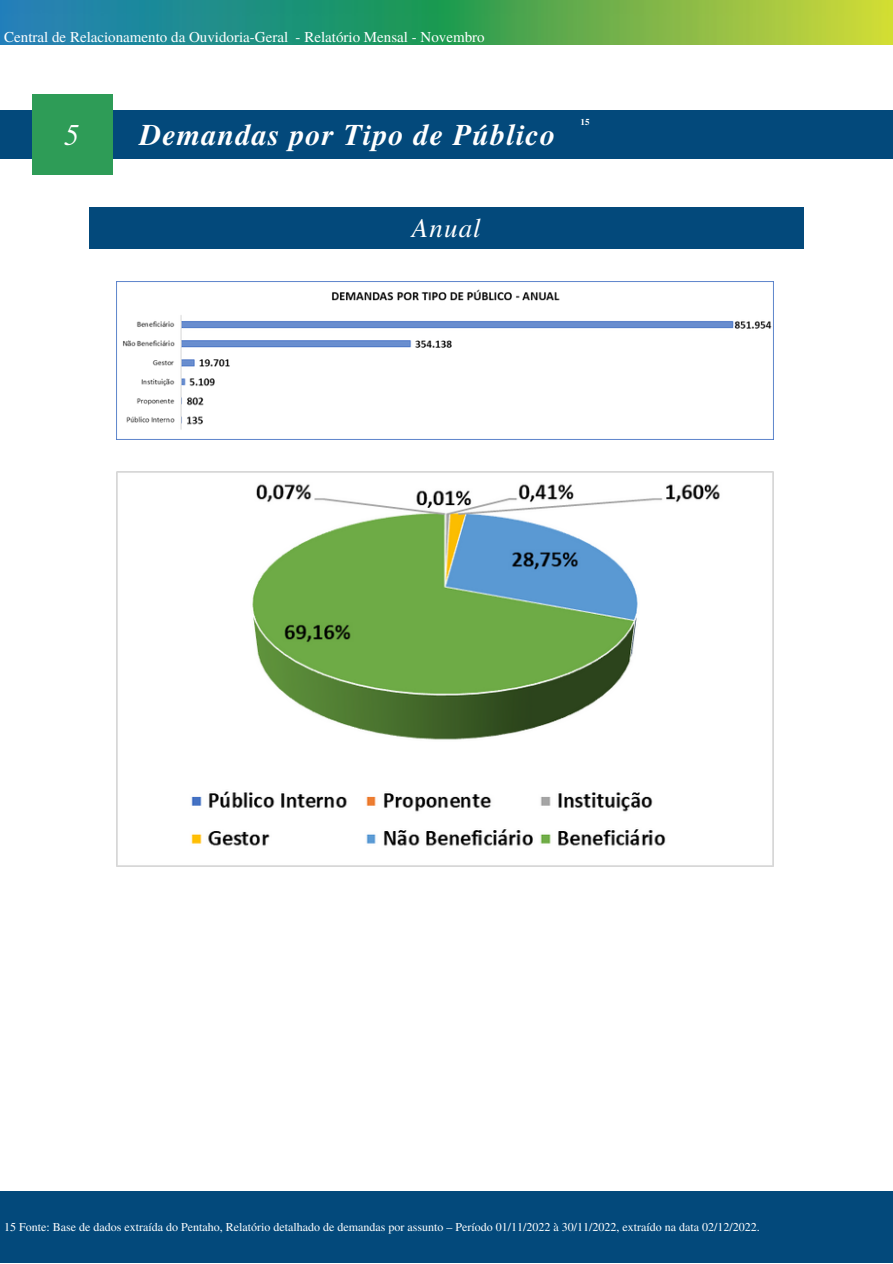
<style>
.page{position:relative;width:893px;height:1264px;background:#fff}
.page>*{position:absolute;margin:0;border:0;box-sizing:border-box;transform-origin:0 0}
.t1{font:italic 700 30px "Te X Gyre Termes";letter-spacing:.04em;color:#fff}
.t2{font:italic 30px "Te X Gyre Termes";color:#fff}
.t3{font:italic 27px "Te X Gyre Termes";letter-spacing:.04em;color:#fff}
.t4{font:15px "Te X Gyre Termes";color:#fff}
.t5{font:12px "Te X Gyre Termes";color:#fff}
.t6{font:700 9px "Te X Gyre Termes";color:#fff}
</style>
<div class="page">
<img style="left:0;top:0;width:892px;height:45px">
<div style="left:0;top:110px;width:892px;height:49px;background:#03497b"></div>
<div style="left:32px;top:94px;width:80px;height:81px;background:#2e9c57"></div>
<div style="left:89px;top:207px;width:714px;height:41px;background:#03497b"></div>
<div style="left:0;top:1190px;width:892px;height:72px;background:#03497b"></div>
<img style="left:116px;top:281px;width:657px;height:159px">
<img style="left:116px;top:472px;width:657px;height:394px">
<p class="t4" style="left:4px;top:26px;width:482px">Central de Relacionamento da Ouvidoria-Geral - Relatório Mensal - Novembro</p>
<h1 class="t2" style="left:64px;top:113px;width:16px">5</h1>
<h1 class="t1" style="left:140px;top:112px;width:417px">Demandas por Tipo de Público</h1>
<h2 class="t3" style="left:412px;top:208px;width:70px">Anual</h2>
<p class="t6" style="left:580px;top:115px;width:10px">15</p>
<p class="t5" style="left:4px;top:1217px;width:756px">15 Fonte: Base de dados extraída do Pentaho, Relatório detalhado de demandas por assunto – Período 01/11/2022 à 30/11/2022, extraído na data 02/12/2022.</p>
</div>
